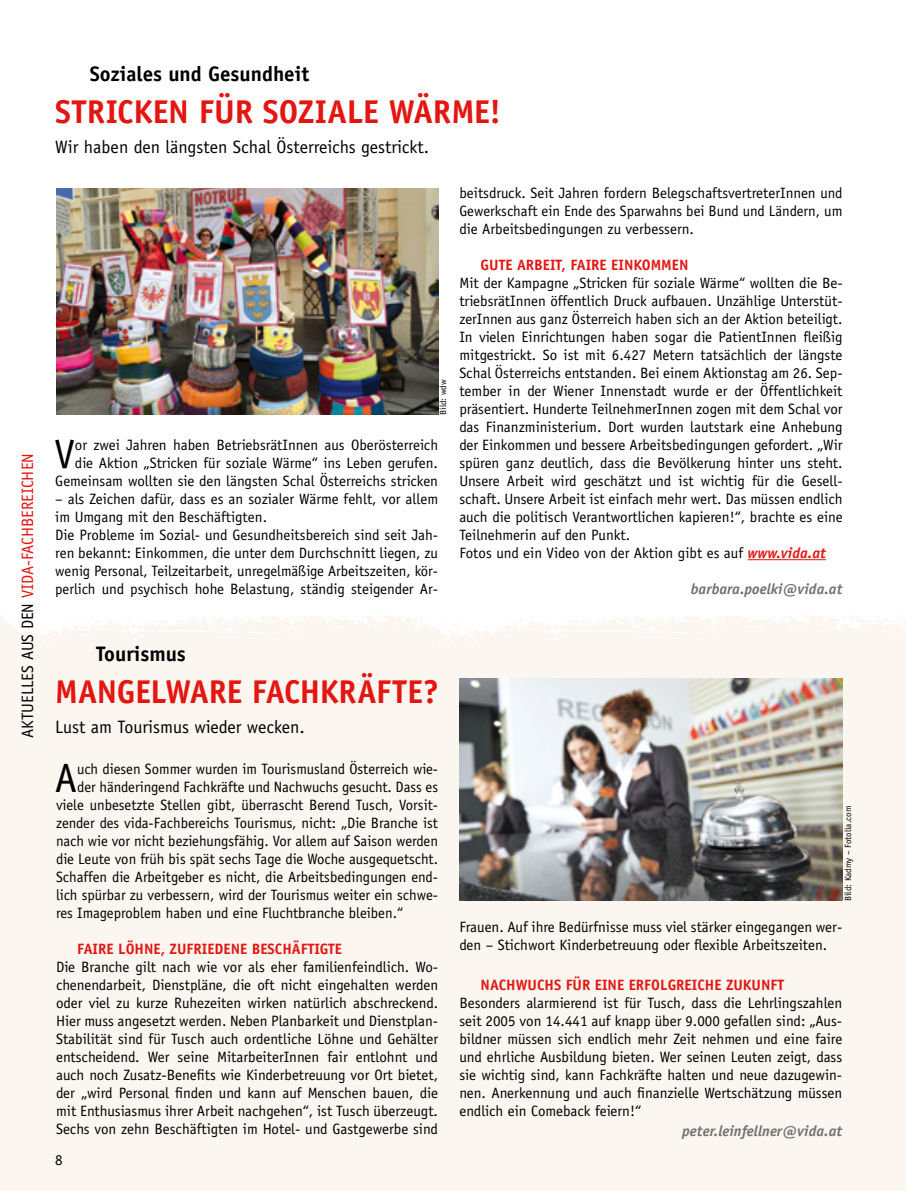
<style>
.page{position:relative;width:906px;height:1191px;background:#fff}
.page>*{position:absolute;margin:0;border:0;box-sizing:border-box;transform-origin:0 0}
.t1{font:40.95px "Officina Sans Std";color:#000}
.t2{font:700 33px "Officina Sans Std";letter-spacing:-.005em;color:#e31611}
.t3{font:700 21px "Officina Sans Std";color:#000}
.t4{font:18px "Officina Sans Std";color:#000}
.t5{font:16.5px "Officina Sans Std";color:#e31611}
.t6{font:15px/18px "Officina Sans Std";color:#000}
.t7{font:700 15px "Officina Sans Std";color:#e31611}
.t8{font:italic 700 15px "Officina Sans Std";color:#737273}
.t9{font:9px "Officina Sans Std";color:#000}
.s1{color:#000}
.s2{font-weight:700;font-style:italic;color:#e31611}
</style>
<div class="page">
<div style="left:0;top:612px;width:906px;height:579px;background:#fcf6f1"></div>
<svg style="left:0;top:612px;width:906px;height:37px"></svg>
<hr style="left:747px;top:559px;width:79px;height:1px;background:#e31611">
<img style="left:459px;top:678px;width:383px;height:222px">
<img style="left:56px;top:189px;width:382px;height:225px">
<p class="t5" style="left:18px;top:737px;width:286px;rotate:-90deg"><span class="s1">AKTUELLES AUS DEN</span> VIDA-FACHBEREICHEN</p>
<h3 class="t3" style="left:90px;top:61px;width:221px">Soziales und Gesundheit</h3>
<h2 class="t2" style="left:55px;top:91px;width:447px">STRICKEN FÜR SOZIALE WÄRME!</h2>
<p class="t4" style="left:55px;top:136px;width:372px">Wir haben den längsten Schal Österreichs gestrickt.</p>
<p class="t9" style="left:438px;top:415px;width:37px;rotate:-90deg">Bild: wdw</p>
<p class="t6" style="left:55px;top:436px;width:384px;text-align:right">or zwei Jahren haben BetriebsrätInnen aus Oberösterreich die Aktion „Stricken für soziale Wärme“ ins Leben gerufen.<br>Gemeinsam wollten sie den längsten Schal Österreichs stricken</p>
<p class="t6" style="left:55px;top:490px;width:384px">– als Zeichen dafür, dass es an sozialer Wärme fehlt, vor allem im Umgang mit den Beschäftigten.<br>Die Probleme im Sozial- und Gesundheitsbereich sind seit Jah&shy;ren bekannt: Einkommen, die unter dem Durchschnitt liegen, zu wenig Personal, Teilzeitarbeit, unregelmäßige Arbeitszeiten, kör&shy;perlich und psychisch hohe Belastung, ständig steigender Ar-</p>
<h1 class="t1" style="left:54px;top:430px;width:22px">V</h1>
<p class="t6" style="left:459px;top:183px;width:385px;text-align:justify">beitsdruck. Seit Jahren fordern BelegschaftsvertreterInnen und Gewerkschaft ein Ende des Sparwahns bei Bund und Ländern, um die Arbeitsbedingungen zu verbessern.</p>
<p class="t7" style="left:480px;top:256px;width:209px">GUTE ARBEIT, FAIRE EINKOMMEN</p>
<p class="t6" style="left:459px;top:274px;width:385px">Mit der Kampagne „Stricken für soziale Wärme“ wollten die Be&shy;triebsrätInnen öffentlich Druck aufbauen. Unzählige Unterstüt&shy;zerInnen aus ganz Österreich haben sich an der Aktion beteiligt.<br>In vielen Einrichtungen haben sogar die PatientInnen fleißig mitgestrickt. So ist mit 6.427 Metern tatsächlich der längste Schal Österreichs entstanden. Bei einem Aktionstag am 26. Sep&shy;tember in der Wiener Innenstadt wurde er der Öffentlichkeit präsentiert. Hunderte TeilnehmerInnen zogen mit dem Schal vor das Finanzministerium. Dort wurden lautstark eine Anhebung der Einkommen und bessere Arbeitsbedingungen gefordert. „Wir spüren ganz deutlich, dass die Bevölkerung hinter uns steht.<br>Unsere Arbeit wird geschätzt und ist wichtig für die Gesell&shy;schaft. Unsere Arbeit ist einfach mehr wert. Das müssen endlich auch die politisch Verantwortlichen kapieren!“, brachte es eine Teilnehmerin auf den Punkt.<br>Fotos und ein Video von der Aktion gibt es auf <span class="s2">www.vida.at</span></p>
<p class="t8" style="left:691px;top:580px;width:153px">barbara.poelki@vida.at</p>
<h3 class="t3" style="left:96px;top:641px;width:91px">Tourismus</h3>
<h2 class="t2" style="left:55px;top:671px;width:385px">MANGELWARE FACHKRÄFTE?</h2>
<p class="t4" style="left:55px;top:716px;width:248px">Lust am Tourismus wieder wecken.</p>
<h1 class="t1" style="left:55px;top:754px;width:24px">A</h1>
<p class="t6" style="left:77px;top:760px;width:362px">uch diesen Sommer wurden im Tourismusland Österreich wie-</p>
<p class="t6" style="left:77px;top:778px;width:362px">der händeringend Fachkräfte und Nachwuchs gesucht. Dass es</p>
<p class="t6" style="left:56px;top:796px;width:383px">viele unbesetzte Stellen gibt, überrascht Berend Tusch, Vorsit-</p>
<p class="t6" style="left:56px;top:814px;width:383px">zender des vida-Fachbereichs Tourismus, nicht: „Die Branche ist</p>
<p class="t6" style="left:56px;top:832px;width:383px">nach wie vor nicht beziehungsfähig. Vor allem auf Saison werden</p>
<p class="t6" style="left:56px;top:850px;width:381px">die Leute von früh bis spät sechs Tage die Woche ausgequetscht.</p>
<p class="t6" style="left:56px;top:868px;width:383px">Schaffen die Arbeitgeber es nicht, die Arbeitsbedingungen end-</p>
<p class="t6" style="left:56px;top:886px;width:383px">lich spürbar zu verbessern, wird der Tourismus weiter ein schwe-</p>
<p class="t6" style="left:56px;top:904px;width:348px">res Imageproblem haben und eine Fluchtbranche bleiben.“</p>
<p class="t7" style="left:77px;top:940px;width:266px">FAIRE LÖHNE, ZUFRIEDENE BESCHÄFTIGTE</p>
<p class="t6" style="left:56px;top:958px;width:383px">Die Branche gilt nach wie vor als eher familienfeindlich. Wo&shy;chenendarbeit, Dienstpläne, die oft nicht eingehalten werden oder viel zu kurze Ruhezeiten wirken natürlich abschreckend.<br>Hier muss angesetzt werden. Neben Planbarkeit und Dienstplan-Stabilität sind für Tusch auch ordentliche Löhne und Gehälter entscheidend. Wer seine MitarbeiterInnen fair entlohnt und auch noch Zusatz-Benefits wie Kinderbetreuung vor Ort bietet, der „wird Personal finden und kann auf Menschen bauen, die mit Enthusiasmus ihrer Arbeit nachgehen“, ist Tusch überzeugt.<br>Sechs von zehn Beschäftigten im Hotel- und Gastgewerbe sind</p>
<p class="t6" style="left:55px;top:1150px;width:9px">8</p>
<p class="t9" style="left:843px;top:901px;width:97px;rotate:-90deg">Bild: Kadmy – Fotolia. com</p>
<p class="t6" style="left:459px;top:918px;width:384px">Frauen. Auf ihre Bedürfnisse muss viel stärker eingegangen wer&shy;den – Stichwort Kinderbetreuung oder flexible Arbeitszeiten.</p>
<p class="t7" style="left:480px;top:976px;width:305px">NACHWUCHS FÜR EINE ERFOLGREICHE ZUKUNFT</p>
<p class="t6" style="left:459px;top:994px;width:384px;text-align:justify">Besonders alarmierend ist für Tusch, dass die Lehrlingszahlen seit 2005 von 14.441 auf knapp über 9.000 gefallen sind: „Aus&shy;bildner müssen sich endlich mehr Zeit nehmen und eine faire und ehrliche Ausbildung bieten. Wer seinen Leuten zeigt, dass sie wichtig sind, kann Fachkräfte halten und neue dazugewin&shy;nen. Anerkennung und auch finanzielle Wertschätzung müssen endlich ein Comeback feiern!“</p>
<p class="t8" style="left:682px;top:1121px;width:162px">peter.leinfellner@vida.at</p>
</div>
